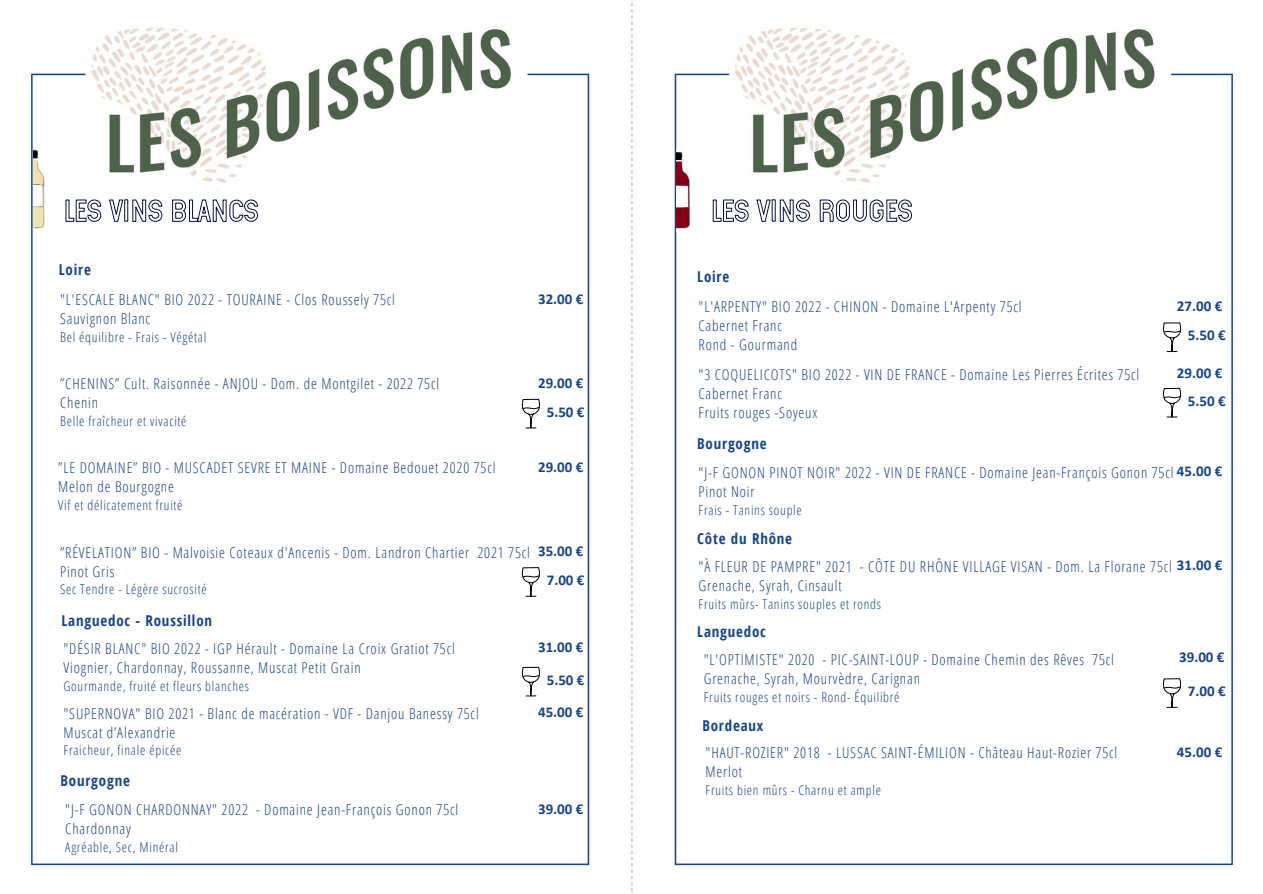
<style>
.page{position:relative;width:1263px;height:894px;background:#fff}
.page>*{position:absolute;margin:0;border:0;box-sizing:border-box;transform-origin:0 0}
.t1{font:700 15px "Calibri";color:#174489}
.t2{font:700 15px "Open Sans Condensed";letter-spacing:.055em;color:#174489}
.t3{font:300 14.85px "Open Sans Condensed";letter-spacing:.055em;color:#174489}
.t4{font:300 13.5px "Open Sans Condensed";letter-spacing:.055em;color:#174489}
</style>
<div class="page">
<img style="left:25px;top:0;width:1209px;height:892px">
<svg style="left:66px;top:199px;width:35px;height:23px"></svg>
<svg style="left:109px;top:199px;width:14px;height:23px"></svg>
<svg style="left:132px;top:199px;width:30px;height:23px"></svg>
<svg style="left:172px;top:199px;width:86px;height:25px"></svg>
<img style="left:33px;top:149px;width:14px;height:82px">
<svg style="left:713px;top:199px;width:35px;height:23px"></svg>
<svg style="left:756px;top:199px;width:15px;height:23px"></svg>
<svg style="left:780px;top:199px;width:30px;height:23px"></svg>
<svg style="left:820px;top:199px;width:92px;height:23px"></svg>
<img style="left:677px;top:150px;width:15px;height:81px">
<svg style="left:521px;top:399px;width:19px;height:29px"></svg>
<svg style="left:521px;top:567px;width:19px;height:29px"></svg>
<svg style="left:521px;top:667px;width:19px;height:29px"></svg>
<svg style="left:1162px;top:388px;width:19px;height:29px"></svg>
<svg style="left:1162px;top:678px;width:19px;height:29px"></svg>
<svg style="left:1162px;top:322px;width:19px;height:29px"></svg>
<p class="t2" style="left:59px;top:259px;width:34px">Loire</p>
<p class="t3" style="left:60px;top:289px;width:337px">"L'ESCALE BLANC" BIO 2022 - TOURAINE - Clos Roussely 75cl</p>
<p class="t3" style="left:60px;top:308px;width:92px">Sauvignon Blanc</p>
<p class="t4" style="left:60px;top:327px;width:148px">Bel équilibre - Frais - Végétal</p>
<p class="t3" style="left:60px;top:373px;width:381px">”CHENINS” Cult. Raisonnée - ANJOU - Dom. de Montgilet - 2022 75cl</p>
<p class="t3" style="left:60px;top:392px;width:40px">Chenin</p>
<p class="t4" style="left:60px;top:411px;width:128px">Belle fraîcheur et vivacité</p>
<p class="t3" style="left:58px;top:457px;width:439px">”LE DOMAINE” BIO - MUSCADET SEVRE ET MAINE - Domaine Bedouet 2020 75cl</p>
<p class="t3" style="left:58px;top:476px;width:117px">Melon de Bourgogne</p>
<p class="t4" style="left:58px;top:495px;width:126px">Vif et délicatement fruité</p>
<p class="t3" style="left:60px;top:541px;width:471px">”RÉVELATION” BIO - Malvoisie Coteaux d'Ancenis - Dom. Landron Chartier 2021 75cl</p>
<p class="t3" style="left:60px;top:560px;width:56px">Pinot Gris</p>
<p class="t4" style="left:60px;top:580px;width:148px">Sec Tendre - Légère sucrosité</p>
<p class="t2" style="left:61px;top:610px;width:152px">Languedoc - Roussillon</p>
<p class="t3" style="left:63px;top:637px;width:393px">"DÉSIR BLANC" BIO 2022 - IGP Hérault - Domaine La Croix Gratiot 75cl</p>
<p class="t3" style="left:63px;top:656px;width:299px">Viognier, Chardonnay, Roussanne, Muscat Petit Grain</p>
<p class="t4" style="left:63px;top:676px;width:187px">Gourmande, fruité et fleurs blanches</p>
<p class="t3" style="left:63px;top:702px;width:417px">"SUPERNOVA" BIO 2021 - Blanc de macération - VDF - Danjou Banessy 75cl</p>
<p class="t3" style="left:63px;top:721px;width:113px">Muscat d’Alexandrie</p>
<p class="t4" style="left:63px;top:740px;width:119px">Fraicheur, finale épicée</p>
<p class="t2" style="left:60px;top:769px;width:71px">Bourgogne</p>
<p class="t3" style="left:65px;top:799px;width:395px">"J-F GONON CHARDONNAY" 2022 - Domaine Jean-François Gonon 75cl</p>
<p class="t3" style="left:65px;top:818px;width:67px">Chardonnay</p>
<p class="t4" style="left:65px;top:837px;width:114px">Agréable, Sec, Minéral</p>
<p class="t1" style="left:538px;top:292px;width:47px">32.00 €</p>
<p class="t1" style="left:538px;top:377px;width:47px">29.00 €</p>
<p class="t1" style="left:547px;top:405px;width:39px">5.50 €</p>
<p class="t1" style="left:538px;top:461px;width:47px">29.00 €</p>
<p class="t1" style="left:538px;top:545px;width:47px">35.00 €</p>
<p class="t1" style="left:547px;top:573px;width:39px">7.00 €</p>
<p class="t1" style="left:538px;top:640px;width:47px">31.00 €</p>
<p class="t1" style="left:547px;top:673px;width:39px">5.50 €</p>
<p class="t1" style="left:538px;top:705px;width:47px">45.00 €</p>
<p class="t1" style="left:538px;top:802px;width:47px">39.00 €</p>
<p class="t2" style="left:697px;top:266px;width:34px">Loire</p>
<p class="t3" style="left:699px;top:296px;width:325px">"L'ARPENTY" BIO 2022 - CHINON - Domaine L'Arpenty 75cl</p>
<p class="t3" style="left:699px;top:315px;width:85px">Cabernet Franc</p>
<p class="t3" style="left:699px;top:334px;width:100px">Rond - Gourmand</p>
<p class="t3" style="left:699px;top:364px;width:442px">"3 COQUELICOTS" BIO 2022 - VIN DE FRANCE - Domaine Les Pierres Écrites 75cl</p>
<p class="t3" style="left:699px;top:383px;width:85px">Cabernet Franc</p>
<p class="t3" style="left:699px;top:402px;width:120px">Fruits rouges -Soyeux</p>
<p class="t1" style="left:1177px;top:299px;width:47px">27.00 €</p>
<p class="t1" style="left:1188px;top:329px;width:39px">5.50 €</p>
<p class="t1" style="left:1177px;top:366px;width:47px">29.00 €</p>
<p class="t1" style="left:1188px;top:394px;width:39px">5.50 €</p>
<p class="t2" style="left:697px;top:432px;width:71px">Bourgogne</p>
<p class="t3" style="left:699px;top:462px;width:476px">"J-F GONON PINOT NOIR" 2022 - VIN DE FRANCE - Domaine Jean-François Gonon 75cl</p>
<p class="t3" style="left:699px;top:481px;width:57px">Pinot Noir</p>
<p class="t4" style="left:699px;top:500px;width:105px">Frais - Tanins souple</p>
<p class="t1" style="left:1177px;top:464px;width:47px">45.00 €</p>
<p class="t2" style="left:697px;top:528px;width:96px">Côte du Rhône</p>
<p class="t3" style="left:699px;top:556px;width:475px">"À FLEUR DE PAMPRE" 2021 - CÔTE DU RHÔNE VILLAGE VISAN - Dom. La Florane 75cl</p>
<p class="t3" style="left:699px;top:575px;width:145px">Grenache, Syrah, Cinsault</p>
<p class="t4" style="left:699px;top:594px;width:184px">Fruits mûrs- Tanins souples et ronds</p>
<p class="t1" style="left:1177px;top:558px;width:47px">31.00 €</p>
<p class="t2" style="left:697px;top:620px;width:70px">Languedoc</p>
<p class="t3" style="left:704px;top:648px;width:412px">"L'OPTIMISTE" 2020 - PIC-SAINT-LOUP - Domaine Chemin des Rêves 75cl</p>
<p class="t3" style="left:704px;top:667px;width:218px">Grenache, Syrah, Mourvèdre, Carignan</p>
<p class="t4" style="left:704px;top:687px;width:197px">Fruits rouges et noirs - Rond- Équilibré</p>
<p class="t2" style="left:702px;top:714px;width:62px">Bordeaux</p>
<p class="t3" style="left:705px;top:741px;width:413px">"HAUT-ROZIER" 2018 - LUSSAC SAINT-ÉMILION - Château Haut-Rozier 75cl</p>
<p class="t3" style="left:705px;top:760px;width:38px">Merlot</p>
<p class="t4" style="left:705px;top:779px;width:177px">Fruits bien mûrs - Charnu et ample</p>
<p class="t1" style="left:1179px;top:651px;width:47px">39.00 €</p>
<p class="t1" style="left:1188px;top:684px;width:39px">7.00 €</p>
<p class="t1" style="left:1177px;top:745px;width:47px">45.00 €</p>
</div>
